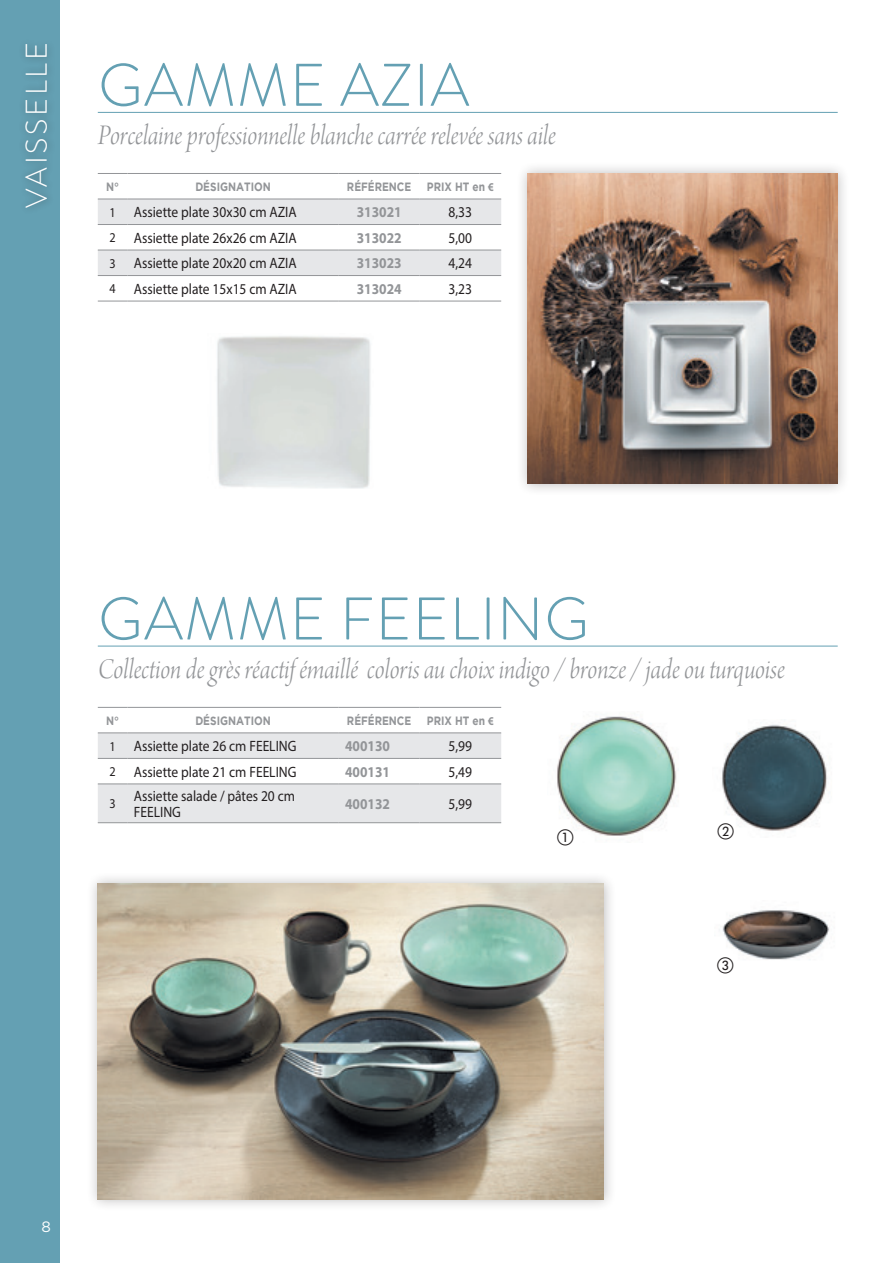
<style>
.page{position:relative;width:893px;height:1263px;background:#fff}
.page>*{position:absolute;margin:0;border:0;box-sizing:border-box;transform-origin:0 0}
.t1{font:300 60px "Brandon Grotesque";letter-spacing:.02em;color:#64a0b3}
.t2{font:30px "Arno Pro Light Italic Display";letter-spacing:-.005em;color:#939598;scale:.9 1}
.t3{font:300 30px "Brandon Grotesque";letter-spacing:.09em;color:#fff}
.t4{font:16.5px "Abacus Two SSK";color:#231f20}
.t5{font:15px/16.5px "Myriad Pro";color:#231f20;scale:.9 1}
.t6{font:700 15px "Myriad Pro";color:#939598;scale:.9 1}
.t7{font:15px "Gotham";color:#fff}
.t8{font:13.5px "Myriad Pro";color:#231f20;scale:.9 1}
.t9{font:700 12px "Gotham";color:#939598;scale:.85 1}
.s1{font-family:"Myriad Pro"}
.s2{font-size:13.5px}
</style>
<div class="page">
<div style="left:0;top:0;width:60px;height:1263px;background:#64a0b3"></div>
<div style="left:17px;top:37px;width:38px;height:178px;background:#619bad"></div>
<hr style="left:98px;top:112px;width:740px;height:1px;background:#64a0b3">
<svg style="left:98px;top:200px;width:403px;height:75px"></svg>
<hr style="left:98px;top:173px;width:30px;height:1px;background:#939598">
<hr style="left:128px;top:173px;width:211px;height:1px;background:#939598">
<hr style="left:339px;top:173px;width:81px;height:1px;background:#939598">
<hr style="left:420px;top:173px;width:81px;height:1px;background:#939598">
<hr style="left:98px;top:199px;width:30px;height:1px;background:#939598">
<hr style="left:128px;top:199px;width:211px;height:1px;background:#939598">
<hr style="left:339px;top:199px;width:81px;height:1px;background:#939598">
<hr style="left:420px;top:199px;width:81px;height:1px;background:#939598">
<hr style="left:98px;top:224px;width:30px;height:1px;background:#939598">
<hr style="left:128px;top:224px;width:211px;height:1px;background:#939598">
<hr style="left:339px;top:224px;width:81px;height:1px;background:#939598">
<hr style="left:420px;top:224px;width:81px;height:1px;background:#939598">
<hr style="left:98px;top:250px;width:30px;height:1px;background:#939598">
<hr style="left:128px;top:250px;width:211px;height:1px;background:#939598">
<hr style="left:339px;top:250px;width:81px;height:1px;background:#939598">
<hr style="left:420px;top:250px;width:81px;height:1px;background:#939598">
<hr style="left:98px;top:275px;width:30px;height:1px;background:#939598">
<hr style="left:128px;top:275px;width:211px;height:1px;background:#939598">
<hr style="left:339px;top:275px;width:81px;height:1px;background:#939598">
<hr style="left:420px;top:275px;width:81px;height:1px;background:#939598">
<hr style="left:98px;top:301px;width:30px;height:1px;background:#939598">
<hr style="left:128px;top:301px;width:211px;height:1px;background:#939598">
<hr style="left:339px;top:301px;width:81px;height:1px;background:#939598">
<hr style="left:420px;top:301px;width:81px;height:1px;background:#939598">
<div style="left:85px;top:871px;width:531px;height:340px;background:#231f20;opacity:.3"></div>
<img style="left:98px;top:883px;width:506px;height:316px">
<div style="left:516px;top:161px;width:334px;height:334px;background:#231f20;opacity:.3"></div>
<img style="left:528px;top:173px;width:310px;height:310px">
<hr style="left:98px;top:646px;width:740px;height:1px;background:#64a0b3">
<svg style="left:98px;top:733px;width:403px;height:89px"></svg>
<hr style="left:98px;top:707px;width:30px;height:1px;background:#939598">
<hr style="left:128px;top:707px;width:211px;height:1px;background:#939598">
<hr style="left:339px;top:707px;width:81px;height:1px;background:#939598">
<hr style="left:420px;top:707px;width:81px;height:1px;background:#939598">
<hr style="left:98px;top:732px;width:30px;height:1px;background:#939598">
<hr style="left:128px;top:732px;width:211px;height:1px;background:#939598">
<hr style="left:339px;top:732px;width:81px;height:1px;background:#939598">
<hr style="left:420px;top:732px;width:81px;height:1px;background:#939598">
<hr style="left:98px;top:758px;width:30px;height:1px;background:#939598">
<hr style="left:128px;top:758px;width:211px;height:1px;background:#939598">
<hr style="left:339px;top:758px;width:81px;height:1px;background:#939598">
<hr style="left:420px;top:758px;width:81px;height:1px;background:#939598">
<hr style="left:98px;top:783px;width:30px;height:1px;background:#939598">
<hr style="left:128px;top:783px;width:211px;height:1px;background:#939598">
<hr style="left:339px;top:783px;width:81px;height:1px;background:#939598">
<hr style="left:420px;top:783px;width:81px;height:1px;background:#939598">
<hr style="left:98px;top:822px;width:30px;height:1px;background:#939598">
<hr style="left:128px;top:822px;width:211px;height:1px;background:#939598">
<hr style="left:339px;top:822px;width:81px;height:1px;background:#939598">
<hr style="left:420px;top:822px;width:81px;height:1px;background:#939598">
<img style="left:557px;top:716px;width:120px;height:120px">
<img style="left:719px;top:910px;width:111px;height:50px">
<img style="left:722px;top:724px;width:108px;height:107px">
<img style="left:217px;top:336px;width:154px;height:153px">
<h2 class="t3" style="left:16px;top:208px;width:167px;rotate:-90deg">VAISSELLE</h2>
<h1 class="t1" style="left:98px;top:44px;width:373px">GAMME AZIA</h1>
<h2 class="t2" style="left:98px;top:118px;width:511px">Porcelaine professionnelle blanche carrée relevée sans aile</h2>
<p class="t9" style="left:106px;top:179px;width:17px">N°</p>
<p class="t9" style="left:195px;top:179px;width:90px">DÉSIGNATION</p>
<p class="t9" style="left:347px;top:179px;width:77px">RÉFÉRENCE</p>
<p class="t9" style="left:427px;top:180px;width:80px">PRIX HT en <span class="s1">€</span></p>
<p class="t5" style="left:110px;top:204px;width:209px"><span class="s2">1</span> Assiette plate 30x30 cm AZIA</p>
<p class="t6" style="left:357px;top:203px;width:51px">313021</p>
<p class="t5" style="left:449px;top:204px;width:28px">8,33</p>
<p class="t5" style="left:110px;top:229px;width:209px"><span class="s2">2</span> Assiette plate 26x26 cm AZIA</p>
<p class="t6" style="left:357px;top:228px;width:51px">313022</p>
<p class="t5" style="left:449px;top:229px;width:28px">5,00</p>
<p class="t5" style="left:110px;top:255px;width:209px"><span class="s2">3</span> Assiette plate 20x20 cm AZIA</p>
<p class="t6" style="left:357px;top:254px;width:51px">313023</p>
<p class="t5" style="left:449px;top:255px;width:28px">4,24</p>
<p class="t5" style="left:110px;top:280px;width:209px"><span class="s2">4</span> Assiette plate 15x15 cm AZIA</p>
<p class="t6" style="left:357px;top:279px;width:51px">313024</p>
<p class="t5" style="left:449px;top:280px;width:28px">3,23</p>
<h1 class="t1" style="left:98px;top:578px;width:492px">GAMME FEELING</h1>
<h2 class="t2" style="left:98px;top:652px;width:765px">Collection de grès réactif émaillé coloris au choix indigo / bronze / jade ou turquoise</h2>
<p class="t9" style="left:106px;top:713px;width:17px">N°</p>
<p class="t9" style="left:195px;top:713px;width:90px">DÉSIGNATION</p>
<p class="t9" style="left:347px;top:713px;width:77px">RÉFÉRENCE</p>
<p class="t9" style="left:427px;top:713px;width:80px">PRIX HT en <span class="s1">€</span></p>
<p class="t5" style="left:110px;top:738px;width:209px"><span class="s2">1</span> Assiette plate 26 cm FEELING</p>
<p class="t6" style="left:345px;top:736px;width:51px">400130</p>
<p class="t5" style="left:449px;top:738px;width:28px">5,99</p>
<p class="t5" style="left:110px;top:763px;width:209px"><span class="s2">2</span> Assiette plate 21 cm FEELING</p>
<p class="t6" style="left:345px;top:762px;width:51px">400131</p>
<p class="t5" style="left:449px;top:763px;width:28px">5,49</p>
<p class="t8" style="left:110px;top:795px;width:8px">3</p>
<p class="t5" style="left:134px;top:787px;width:180px">Assiette salade / pâtes 20 cm<br>FEELING</p>
<p class="t6" style="left:345px;top:794px;width:51px">400132</p>
<p class="t5" style="left:449px;top:795px;width:28px">5,99</p>
<p class="t4" style="left:557px;top:829px;width:19px">a</p>
<p class="t4" style="left:718px;top:823px;width:19px">b</p>
<p class="t4" style="left:717px;top:957px;width:19px">c</p>
<p class="t7" style="left:42px;top:1217px;width:11px">8</p>
</div>
